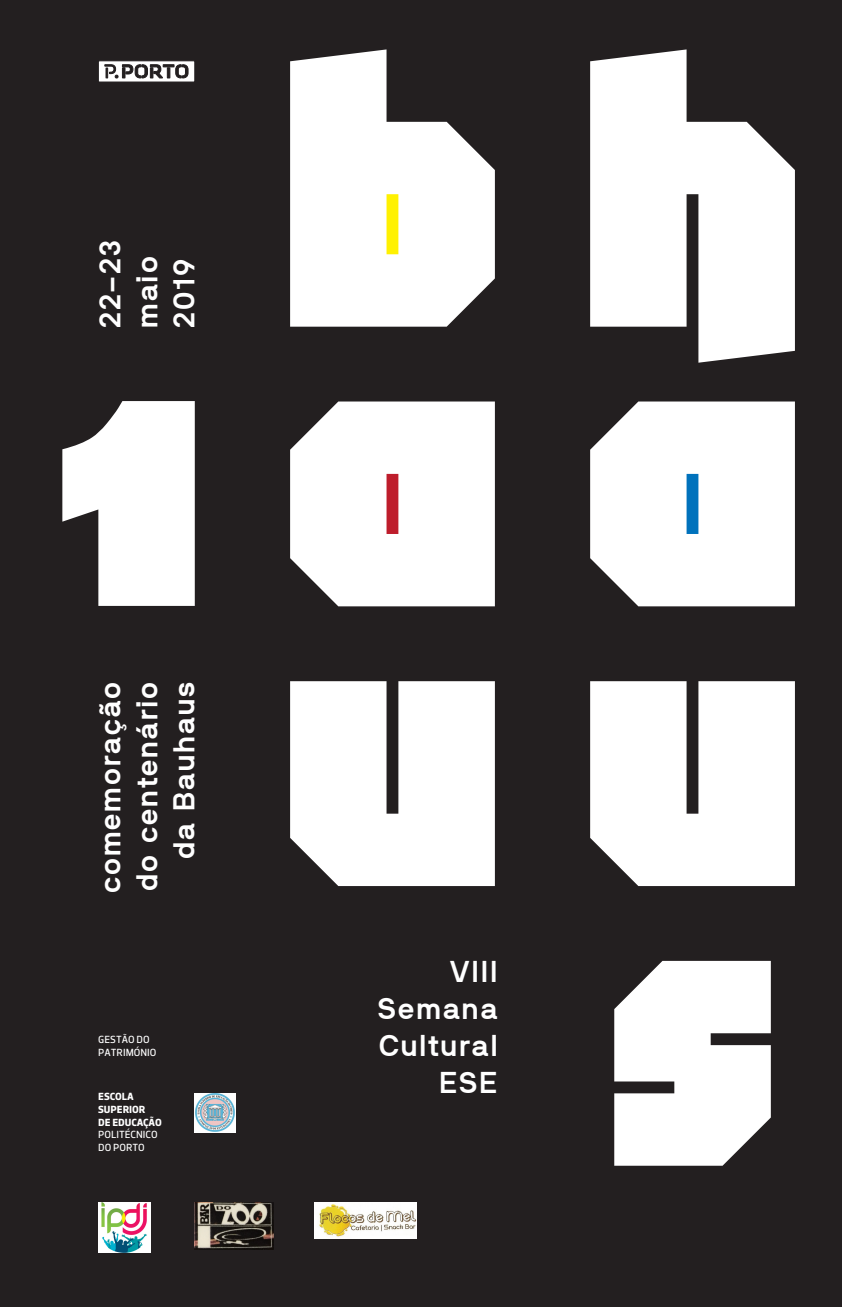
<style>
.page{position:relative;width:842px;height:1307px;background:#fff}
.page>*{position:absolute;margin:0;border:0;box-sizing:border-box;transform-origin:0 0}
.t1{font:349.5px/559.1px "Kaas";color:#fff}
.t2{font:30px/37px "NB International Bold Webfont";letter-spacing:.035em;color:#fff;text-align:right}
.t3{font:10.6px/12.7px "Porto Sans";color:#fff}
.t4{font:700 10.6px/12.7px "Porto Sans";letter-spacing:-.01em;color:#fff}
</style>
<div class="page">
<div style="left:0;top:0;width:842px;height:1306px;background:#231f20"></div>
<div style="left:367px;top:174px;width:57px;height:93px;background:#fff101"></div>
<div style="left:367px;top:457px;width:57px;height:93px;background:#be1d2c"></div>
<div style="left:664px;top:457px;width:57px;height:93px;background:#0072bc"></div>
<svg style="left:98px;top:60px;width:97px;height:22px"></svg>
<img style="left:195px;top:1093px;width:40px;height:39px">
<img style="left:98px;top:1202px;width:53px;height:50px">
<img style="left:194px;top:1202px;width:79px;height:47px">
<img style="left:314px;top:1202px;width:102px;height:36px">
<h1 class="t1" style="left:284px;top:-88px;width:512px">b h u u</h1>
<p class="t2" style="left:92px;top:328px;width:90px;text-align:left;rotate:-90deg">22–23 maio<br>2019</p>
<h1 class="t1" style="left:56px;top:191px;width:740px">1aa</h1>
<p class="t2" style="left:92px;top:893px;width:214px;rotate:-90deg">comemoração do centenário da Bauhaus</p>
<p class="t3" style="left:98px;top:1033px;width:60px">GESTÃO DO<br>PATRIMÓNIO</p>
<p class="t4" style="left:98px;top:1090px;width:65px">ESCOLA<br>SUPERIOR<br>DE EDUCAÇÃO</p>
<p class="t3" style="left:98px;top:1128px;width:61px">POLITÉCNICO<br>DO PORTO</p>
<p class="t2" style="left:378px;top:953px;width:122px">VIII<br>Semana<br>Cultural<br>ESE</p>
<h1 class="t1" style="left:608px;top:750px;width:164px">s</h1>
</div>
